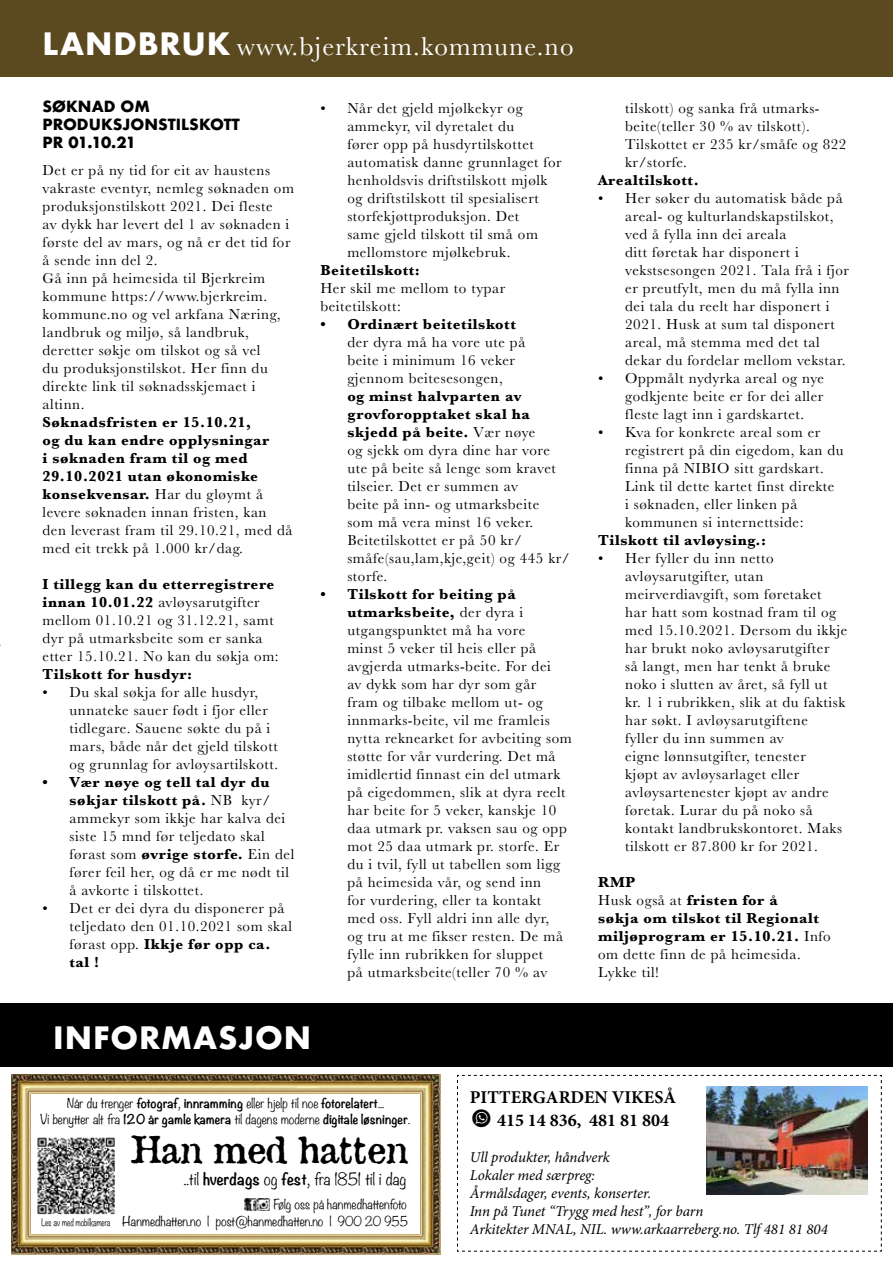
<style>
.page{position:relative;width:893px;height:1263px;background:#fff}
.page>*{position:absolute;margin:0;border:0;box-sizing:border-box;transform-origin:0 0}
.t1{font:36.3px "Attic Antique";color:#000;scale:.94 1}
.t2{font:700 30px "Futura";letter-spacing:.03em;color:#fff}
.t3{font:27px "Baskerville";letter-spacing:.04em;color:#fff}
.t4{font:700 18px/22.5px "Minion Pro";color:#000}
.t5{font:300 15.15px "Noteworthy";color:#000}
.t6{font:15px/18px "Baskerville";letter-spacing:.04em;color:#000}
.t7{font:700 15px/18px "Baskerville";letter-spacing:.04em;color:#000}
.t8{font:italic 15px/18px "Minion Pro";letter-spacing:-.005em;color:#000}
.t9{font:700 15px/18px "Futura";color:#000}
.t10{font:300 12.15px/15.9px "Noteworthy";color:#000;text-align:center}
.t11{font:300 9px "Noteworthy";color:#000;scale:.83 1}
.s1{font-family:"Futura";font-weight:700;font-size:30px}
.s2{font-weight:400}
.s3{font-weight:700}
.s4{font-family:"Social Circles";font-weight:400;font-size:33px}
</style>
<div class="page">
<img style="left:11px;top:1074px;width:429px;height:20px">
<img style="left:11px;top:1234px;width:429px;height:20px">
<img style="left:11px;top:1086px;width:20px;height:156px">
<img style="left:420px;top:1086px;width:20px;height:156px">
<svg style="left:244px;top:1199px;width:25px;height:11px"></svg>
<img style="left:37px;top:1137px;width:78px;height:78px">
<div style="left:0;top:1003px;width:893px;height:64px;background:#000"></div>
<svg style="left:457px;top:1075px;width:425px;height:177px"></svg>
<img style="left:706px;top:1087px;width:161px;height:108px">
<div style="left:0;top:0;width:893px;height:77px;background:#5b491f"></div>
<h3 class="t3" style="left:43px;top:29px;width:532px"><span class="s1">LANDBRUK</span> www.bjerkreim.kommune.no</h3>
<p class="t9" style="left:43px;top:98px;width:199px">SØKNAD OM<br>PRODUKSJONSTILSKOTT<br>PR 01.10.21</p>
<p class="t6" style="left:43px;top:161px;width:253px">Det er på ny tid for eit av haustens vakraste eventyr, nemleg søknaden om produksjonstilskott 2021. Dei fleste<br>av dykk har levert del 1 av søknaden i første del av mars, og nå er det tid for å sende inn del 2.<br>Gå inn på heimesida til Bjerkreim kommune https://www.bjerkreim. kommune.no og vel arkfana Næring, landbruk og miljø, så landbruk, deretter søkje om tilskot og så vel<br>du produksjonstilskot. Her finn du direkte link til søknadsskjemaet i altinn.</p>
<p class="t7" style="left:43px;top:413px;width:251px">Søknadsfristen er 15.10.21,<br>og du kan endre opplysningar<br>i søknaden fram til og med<br>29.10.2021 utan økonomiske konsekvensar. <span class="s2">Har du gløymt å levere søknaden innan fristen, kan den leverast fram til 29.10.21, med då med eit trekk på 1.000 kr/dag.</span></p>
<p class="t6" style="left:43px;top:575px;width:238px"><span class="s3">I tillegg kan du etterregistrere innan 10.01.22</span> avløysarutgifter mellom 01.10.21 og 31.12.21, samt dyr på utmarksbeite som er sanka etter 15.10.21. No kan du søkja om:</p>
<p class="t7" style="left:43px;top:665px;width:151px">Tilskott for husdyr:</p>
<p class="t6" style="left:70px;top:683px;width:210px;text-indent:-27px">• Du skal søkja for alle husdyr, unnateke sauer født i fjor eller tidlegare. Sauene søkte du på i mars, både når det gjeld tilskott og grunnlag for avløysartilskott.</p>
<p class="t6" style="left:70px;top:773px;width:226px;text-indent:-27px"><span class="s3">• Vær nøye og tell tal dyr du søkjar tilskott på.</span> NB kyr/ ammekyr som ikkje har kalva dei siste 15 mnd før teljedato skal førast som <span class="s3">øvrige storfe.</span> Ein del fører feil her, og då er me nødt til å avkorte i tilskottet.</p>
<p class="t6" style="left:70px;top:899px;width:224px;text-indent:-27px">• Det er dei dyra du disponerer på teljedato den 01.10.2021 som skal førast opp. <span class="s3">Ikkje før opp ca. tal !</span></p>
<p class="t6" style="left:347px;top:100px;width:216px;text-indent:-27px">• Når det gjeld mjølkekyr og ammekyr, vil dyretalet du<br>fører opp på husdyrtilskottet automatisk danne grunnlaget for henholdsvis driftstilskott mjølk og driftstilskott til spesialisert storfekjøttproduksjon. Det<br>same gjeld tilskott til små om mellomstore mjølkebruk.</p>
<p class="t7" style="left:320px;top:261px;width:101px">Beitetilskott:</p>
<p class="t6" style="left:320px;top:280px;width:186px">Her skil me mellom to typar beitetilskott:</p>
<p class="t7" style="left:320px;top:315px;width:197px">• Ordinært beitetilskott</p>
<p class="t6" style="left:347px;top:334px;width:180px">der dyra må ha vore ute på beite i minimum 16 veker gjennom beitesesongen,</p>
<p class="t6" style="left:347px;top:388px;width:224px"><span class="s3">og minst halvparten av grovforopptaket skal ha skjedd på beite.</span> Vær nøye<br>og sjekk om dyra dine har vore ute på beite så lenge som kravet tilseier. Det er summen av<br>beite på inn- og utmarksbeite<br>som må vera minst 16 veker.<br>Beitetilskottet er på 50 kr/ småfe(sau,lam,kje,geit) og 445 kr/ storfe.</p>
<p class="t6" style="left:347px;top:586px;width:226px;text-indent:-27px"><span class="s3">• Tilskott for beiting på utmarksbeite,</span> der dyra i utgangspunktet må ha vore<br>minst 5 veker til heis eller på avgjerda utmarks-beite. For dei<br>av dykk som har dyr som går<br>fram og tilbake mellom ut- og innmarks-beite, vil me framleis nytta reknearket for avbeiting som støtte for vår vurdering. Det må imidlertid finnast ein del utmark på eigedommen, slik at dyra reelt har beite for 5 veker, kanskje 10 daa utmark pr. vaksen sau og opp mot 25 daa utmark pr. storfe. Er du i tvil, fyll ut tabellen som ligg på heimesida vår, og send inn<br>for vurdering, eller ta kontakt med oss. Fyll aldri inn alle dyr,<br>og tru at me fikser resten. De må fylle inn rubrikken for sluppet<br>på utmarksbeite(teller 70 % av</p>
<h2 class="t2" style="left:53px;top:1016px;width:259px">INFORMASJON</h2>
<p class="t6" style="left:625px;top:100px;width:223px">tilskott) og sanka frå utmarks&shy;beite(teller 30 % av tilskott).<br>Tilskottet er 235 kr/småfe og 822 kr/storfe.</p>
<p class="t7" style="left:598px;top:171px;width:102px">Arealtilskott.</p>
<p class="t6" style="left:625px;top:190px;width:225px;text-indent:-27px">• Her søker du automatisk både på areal- og kulturlandskapstilskot, ved å fylla inn dei areala<br>ditt føretak har disponert i vekstsesongen 2021. Tala frå i fjor er preutfylt, men du må fylla inn dei tala du reelt har disponert i<br>2021. Husk at sum tal disponert areal, må stemma med det tal dekar du fordelar mellom vekstar.</p>
<p class="t6" style="left:625px;top:370px;width:200px;text-align:justify;text-indent:-27px">• Oppmålt nydyrka areal og nye godkjente beite er for dei aller fleste lagt inn i gardskartet.</p>
<p class="t6" style="left:625px;top:424px;width:220px;text-indent:-27px">• Kva for konkrete areal som er registrert på din eigedom, kan du finna på NIBIO sitt gardskart.<br>Link til dette kartet finst direkte<br>i søknaden, eller linken på kommunen si internettside:</p>
<p class="t7" style="left:598px;top:531px;width:169px">Tilskott til avløysing.:</p>
<p class="t6" style="left:625px;top:550px;width:224px;text-indent:-27px">• Her fyller du inn netto avløysarutgifter, utan meirverdiavgift, som føretaket<br>har hatt som kostnad fram til og med 15.10.2021. Dersom du ikkje har brukt noko avløysarutgifter<br>så langt, men har tenkt å bruke noko i slutten av året, så fyll ut<br>kr. 1 i rubrikken, slik at du faktisk har søkt. I avløysarutgiftene<br>fyller du inn summen av<br>eigne lønnsutgifter, tenester<br>kjøpt av avløysarlaget eller avløysartenester kjøpt av andre føretak. Lurar du på noko så kontakt landbrukskontoret. Maks tilskott er 87.800 kr for 2021.</p>
<p class="t7" style="left:598px;top:873px;width:234px">RMP<br><span class="s2">Husk også at</span> fristen for å<br>søkja om tilskot til Regionalt miljøprogram er 15.10.21. <span class="s2">Info om dette finn de på heimesida.<br>Lykke til!</span></p>
<p class="t10" style="left:40px;top:1095px;width:371px">Når du trenger <span class="s3">fotograf</span>, <span class="s3">innramming</span> eller hjelp til noe <span class="s3">fotorelatert</span>...<br>Vi benytter alt fra <span class="s3">120 år gamle kamera</span> til dagens moderne <span class="s3">digitale løsninger</span>.</p>
<h1 class="t1" style="left:131px;top:1119px;width:296px">Han med hatten</h1>
<p class="t5" style="left:184px;top:1166px;width:224px">..til <span class="s3">hverdags</span> og <span class="s3">fest</span>, fra 1851 til i dag</p>
<p class="t11" style="left:42px;top:1215px;width:84px">Les av med mobilkamera</p>
<p class="t10" style="left:274px;top:1196px;width:135px">Følg oss på hanmedhattenfoto</p>
<p class="t10" style="left:122px;top:1213px;width:287px">Hanmedhatten.no | post@hanmedhatten.no | 900 20 955</p>
<p class="t4" style="left:470px;top:1086px;width:208px">PITTERGARDEN VIKESÅ <span class="s4">w</span> 415 14 836, 481 81 804</p>
<p class="t8" style="left:470px;top:1148px;width:359px">Ull produkter, håndverk<br>Lokaler med særpreg:<br>Årmålsdager, events, konserter.<br>Inn på Tunet “Trygg med hest”, for barn<br>Arkitekter MNAL, NIL. www.arkaarreberg.no. Tlf 481 81 804</p>
</div>
